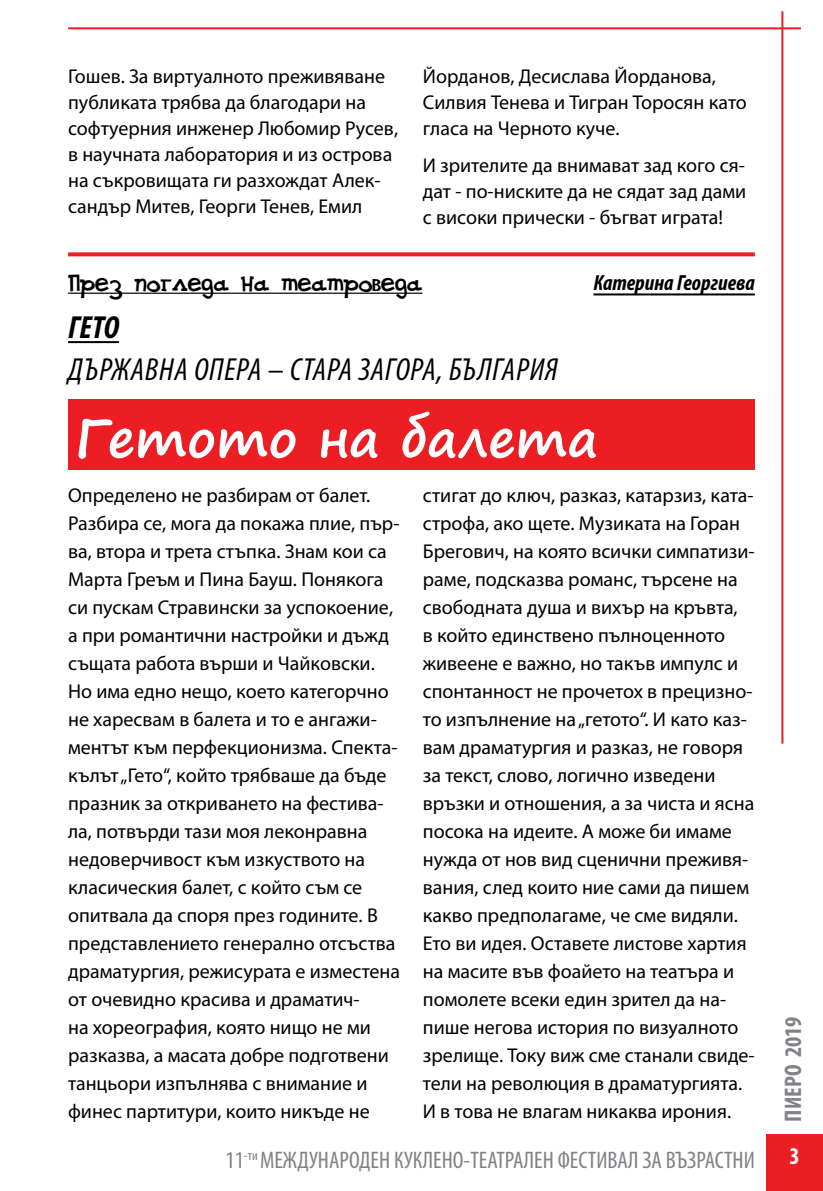
<style>
.page{position:relative;width:823px;height:1191px;background:#fff}
.page>*{position:absolute;margin:0;border:0;box-sizing:border-box;transform-origin:0 0}
.t1{font:700 52px "Segoe Print";color:#fff}
.t2{font:italic condensed 32px "Myriad Pro";letter-spacing:.025em;color:#000}
.t3{font:italic 700 condensed 32px "Myriad Pro";color:#000}
.t4{font:condensed 24px "Myriad Pro";color:#808285}
.t5{font:24px "DS Goose";color:#000}
.t6{font:700 condensed 24px "Myriad Pro";color:#808285}
.t7{font:700 condensed 24px "Myriad Pro";color:#fff}
.t8{font:italic 700 condensed 22px "Myriad Pro";color:#000}
.t9{font:20px/28px "Myriad Pro";color:#000}
</style>
<div class="page">
<div style="left:765px;top:1134px;width:57px;height:57px;background:#ed1d24"></div>
<svg style="left:68px;top:252px;width:686px;height:4px;background:#ee3238"></svg>
<hr style="left:68px;top:27px;width:732px;height:2px;background:#ed1d24">
<hr style="left:781px;top:11px;width:2px;height:732px;background:#ed1d24">
<hr style="left:68px;top:293px;width:354px;height:1px;background:#000">
<hr style="left:68px;top:341px;width:51px;height:2px;background:#000">
<hr style="left:593px;top:293px;width:161px;height:2px;background:#000">
<div style="left:68px;top:400px;width:686px;height:70px;background:#ed1d24"></div>
<p class="t9" style="left:68px;top:63px;width:331px;line-height:26px">Гошев. За виртуалното преживяване публиката трябва да благодари на софтуерния инженер Любомир Русев, в научната лаборатория и из острова на съкровищата ги разхождат Алек&shy;сандър Митев, Георги Тенев, Емил</p>
<p class="t9" style="left:422px;top:63px;width:325px;line-height:26px">Йорданов, Десислава Йорданова,<br>Силвия Тенева и Тигран Торосян като гласа на Черното куче.</p>
<p class="t9" style="left:422px;top:152px;width:325px;line-height:26px;text-align:justify">И зрителите да внимават зад кого ся&shy;дат - по-ниските да не сядат зад дами с високи прически - бъгват играта!</p>
<p class="t5" style="left:68px;top:269px;width:355px">През погледа на театроведа</p>
<h2 class="t3" style="left:68px;top:308px;width:52px">ГЕТО</h2>
<h2 class="t2" style="left:68px;top:350px;width:490px">ДЪРЖАВНА ОПЕРА – СТАРА ЗАГОРА, БЪЛГАРИЯ</h2>
<p class="t8" style="left:593px;top:269px;width:163px">Катерина Георгиева</p>
<h1 class="t1" style="left:74px;top:391px;width:525px">Гетото на балета</h1>
<p class="t9" style="left:68px;top:481px;width:333px">Определено не разбирам от балет.<br>Разбира се, мога да покажа плие, пър&shy;ва, втора и трета стъпка. Знам кои са Марта Греъм и Пина Бауш. Понякога си пускам Стравински за успокоение, а при романтични настройки и дъжд същата работа върши и Чайковски.<br>Но има едно нещо, което категорчно не харесвам в балета и то е ангажи&shy;ментът към перфекционизма. Спекта&shy;кълът „Гето“, който трябваше да бъде празник за откриването на фестива&shy;ла, потвърди тази моя леконравна недоверчивост към изкуството на класическия балет, с който съм се опитвала да споря през годините. В представлението генерално отсъства драматургия, режисурата е изместена от очевидно красива и драматич-<br>на хореография, която нищо не ми разказва, а масата добре подготвени танцьори изпълнява с внимание и финес партитури, които никъде не</p>
<p class="t9" style="left:422px;top:481px;width:333px">стигат до ключ, разказ, катарзиз, ката&shy;строфа, ако щете. Музиката на Горан Брегович, на която всички симпатизи&shy;раме, подсказва романс, търсене на свободната душа и вихър на кръвта,<br>в който единствено пълноценното живеене е важно, но такъв импулс и спонтанност не прочетох в прецизно&shy;то изпълнение на „гетото“. И като каз&shy;вам драматургия и разказ, не говоря за текст, слово, логично изведени връзки и отношения, а за чиста и ясна посока на идеите. А може би имаме нужда от нов вид сценични преживя&shy;вания, след които ние сами да пишем какво предполагаме, че сме видяли.<br>Ето ви идея. Оставете листове хартия на масите във фоайето на театъра и помолете всеки един зрител да на&shy;пише негова история по визуалното зрелище. Току виж сме станали свиде&shy;тели на революция в драматургията.<br>И в това не влагам никаква ирония.</p>
<p class="t6" style="left:777px;top:1121px;width:107px;rotate:-90deg">ПИЕРО 2019</p>
<p class="t4" style="left:225px;top:1145px;width:530px">11<sup>-ти</sup> МЕЖДУНАРОДЕН КУКЛЕНО-ТЕАТРАЛЕН ФЕСТИВАЛ ЗА ВЪЗРАСТНИ</p>
<p class="t7" style="left:789px;top:1140px;width:12px">3</p>
</div>
